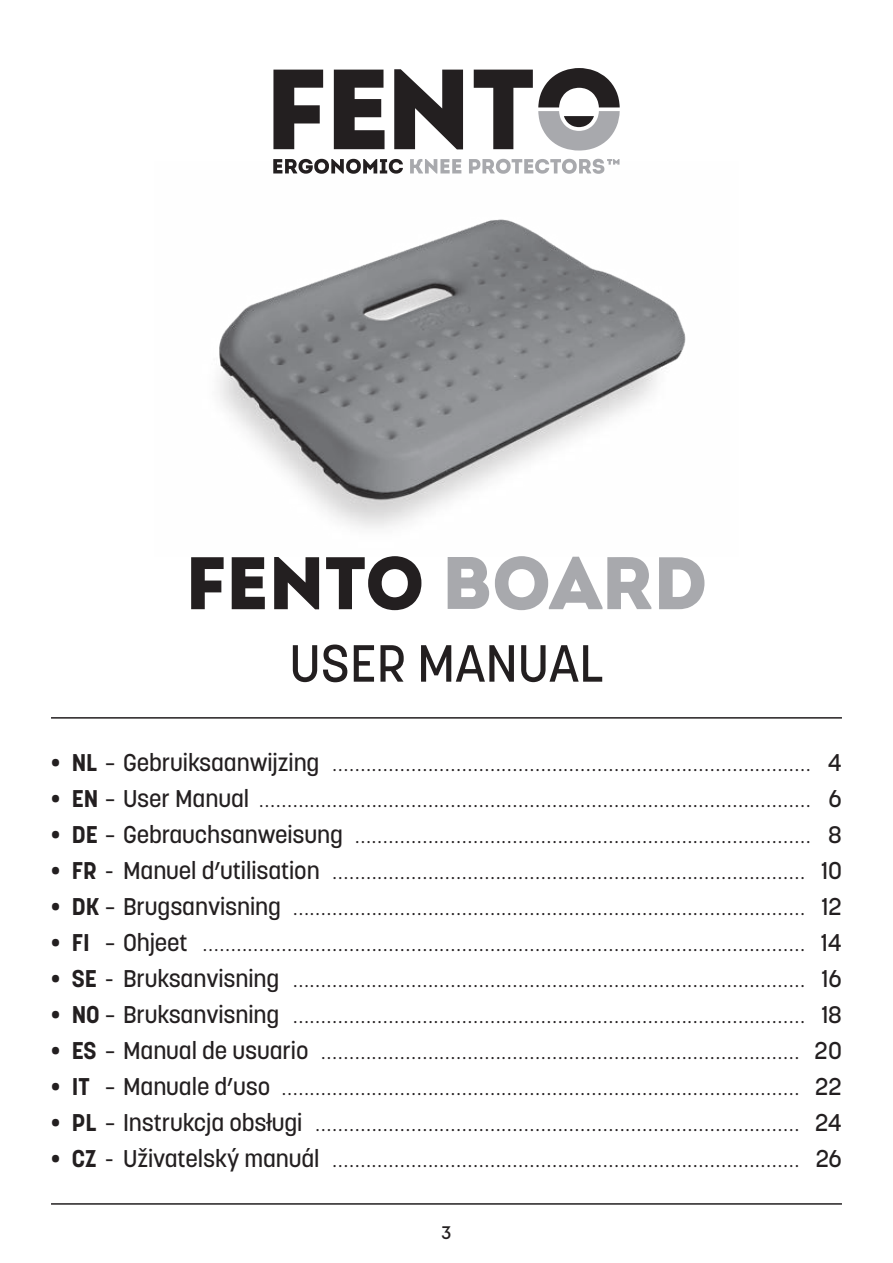
<style>
.page{position:relative;width:893px;height:1263px;background:#fff}
.page>*{position:absolute;margin:0;border:0;box-sizing:border-box;transform-origin:0 0}
.t1{font:900 74.4px "Intro";color:#231f20}
.t2{font:500 51.6px "Korolev";color:#231f20}
.PLAT{font:500 18.3px "Korolev";color:#231f20}
.t3{font:18px "Intro";color:#231f20}
.s1{color:#a8a9ad}
.s2{font-weight:700;font-size:24px}
.s3{font-size:24px}
</style>
<div class="page">
<img style="left:217px;top:161px;width:469px;height:367px">
<svg style="left:273px;top:70px;width:50px;height:79px"></svg>
<svg style="left:334px;top:70px;width:51px;height:79px"></svg>
<svg style="left:394px;top:69px;width:69px;height:80px"></svg>
<svg style="left:474px;top:68px;width:146px;height:83px"></svg>
<svg style="left:273px;top:159px;width:130px;height:15px"></svg>
<svg style="left:410px;top:159px;width:51px;height:15px"></svg>
<svg style="left:469px;top:159px;width:150px;height:15px"></svg>
<hr style="left:51px;top:717px;width:791px;height:2px;background:#231f20">
<hr style="left:51px;top:1203px;width:791px;height:2px;background:#231f20">
<p class="t1" style="left:186px;top:534px;width:523px">FENTO <span class="s1">BOARD</span></p>
<p class="t2" style="left:289px;top:631px;width:316px">USER MANUAL</p>
<p class="PLAT" style="left:51px;top:753px;width:792px">• <span class="s2">NL</span> <span class="s3">– Gebruiksaanwijzing</span> ..................................................................................... <span class="s3">4</span></p>
<p class="PLAT" style="left:51px;top:789px;width:792px">• <span class="s2">EN</span> <span class="s3">– User Manual</span> .................................................................................................. <span class="s3">6</span></p>
<p class="PLAT" style="left:51px;top:825px;width:792px">• <span class="s2">DE</span> <span class="s3">– Gebrauchsanweisung</span> ................................................................................. <span class="s3">8</span></p>
<p class="PLAT" style="left:51px;top:861px;width:792px">• <span class="s2">FR</span> <span class="s3">- Manuel d’utilisation</span> .................................................................................... <span class="s3">10</span></p>
<p class="PLAT" style="left:51px;top:897px;width:792px">• <span class="s2">DK</span> <span class="s3">– Brugsanvisning</span> ........................................................................................... <span class="s3">12</span></p>
<p class="PLAT" style="left:51px;top:933px;width:792px">• <span class="s2">FI</span> <span class="s3">– Ohjeet</span> ........................................................................................................... <span class="s3">14</span></p>
<p class="PLAT" style="left:51px;top:969px;width:792px">• <span class="s2">SE</span> <span class="s3">- Bruksanvisning</span> ........................................................................................... <span class="s3">16</span></p>
<p class="PLAT" style="left:51px;top:1005px;width:792px">• <span class="s2">NO</span> <span class="s3">– Bruksanvisning</span> ........................................................................................... <span class="s3">18</span></p>
<p class="PLAT" style="left:51px;top:1041px;width:792px">• <span class="s2">ES</span> <span class="s3">– Manual de usuario</span> ..................................................................................... <span class="s3">20</span></p>
<p class="PLAT" style="left:51px;top:1077px;width:792px">• <span class="s2">IT</span> <span class="s3">– Manuale d’uso</span> ............................................................................................ <span class="s3">22</span></p>
<p class="PLAT" style="left:51px;top:1113px;width:792px">• <span class="s2">PL</span> <span class="s3">– Instrukcja obsługi</span> ...................................................................................... <span class="s3">24</span></p>
<p class="PLAT" style="left:51px;top:1149px;width:792px">• <span class="s2">CZ</span> <span class="s3">- Uživatelský manuál</span> ................................................................................... <span class="s3">26</span></p>
<p class="t3" style="left:441px;top:1221px;width:12px">3</p>
</div>
